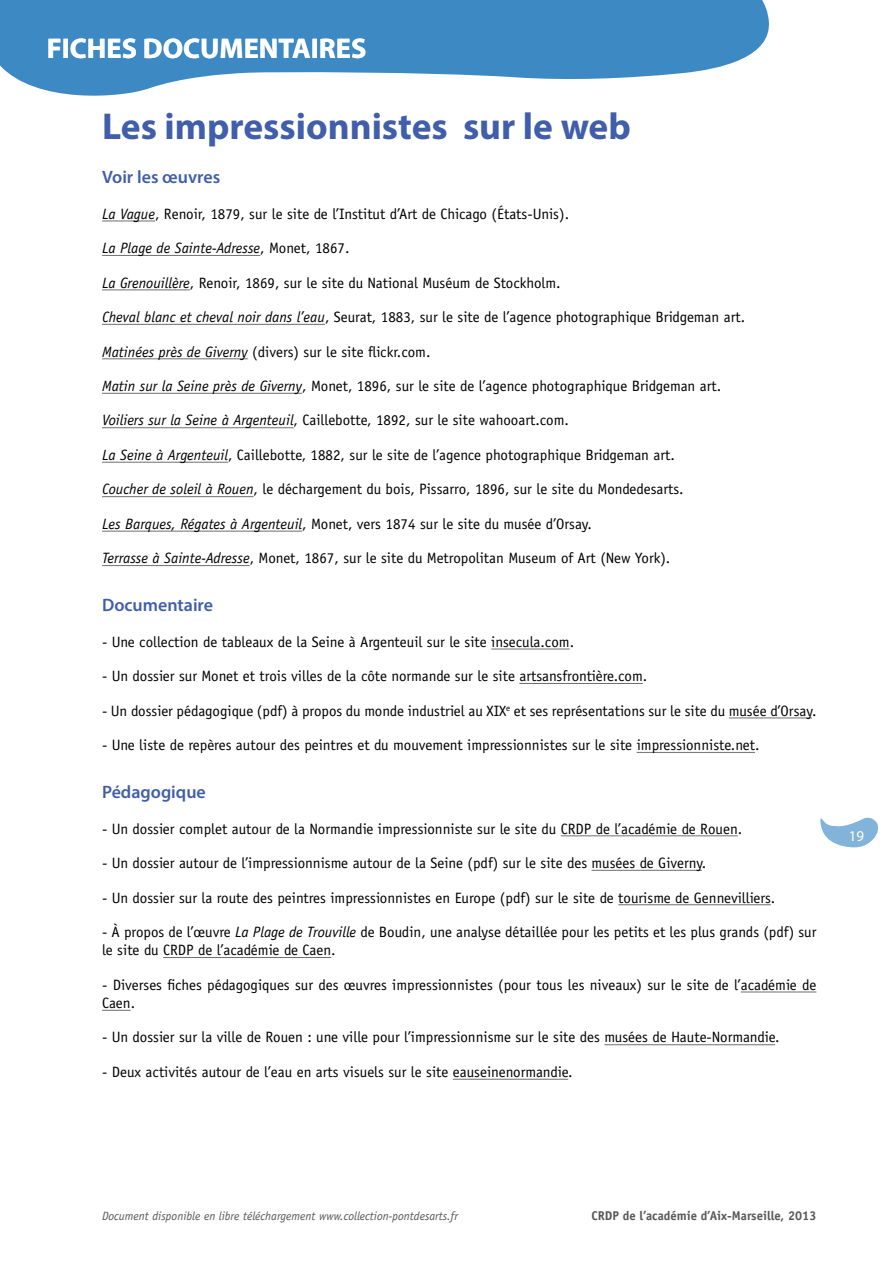
<style>
.page{position:relative;width:893px;height:1263px;background:#fff}
.page>*{position:absolute;margin:0;border:0;box-sizing:border-box;transform-origin:0 0}
.t1{font:700 37.5px "Myriad Pro";color:#405ea9}
.t2{font:700 28.5px "Myriad Pro";color:#fff}
.t3{font:600 18px "Myriad Pro";color:#405ea9}
.t4{font:15px/18.3px "Officina Sans Std";color:#000}
.t5{font:italic 15px "Officina Sans Std";color:#000}
.t6{font:15px "Myriad Pro";color:#fff}
.t7{font:700 12.75px "Officina Sans Std";color:#575756}
.t8{font:italic 12px "Officina Sans Std";color:#575756}
.s1{font-style:italic}
.s2{font-style:normal}
</style>
<div class="page">
<svg style="left:820px;top:817px;width:59px;height:31px"></svg>
<svg style="left:0;top:0;width:769px;height:96px;fill:#3c89c4"></svg>
<hr style="left:102px;top:221px;width:53px;height:1px;background:#706f6f">
<hr style="left:102px;top:255px;width:158px;height:1px;background:#706f6f">
<hr style="left:102px;top:289px;width:88px;height:1px;background:#706f6f">
<hr style="left:102px;top:324px;width:223px;height:1px;background:#706f6f">
<hr style="left:102px;top:358px;width:146px;height:1px;background:#706f6f">
<hr style="left:102px;top:393px;width:200px;height:1px;background:#706f6f">
<hr style="left:102px;top:427px;width:192px;height:1px;background:#706f6f">
<hr style="left:102px;top:462px;width:126px;height:1px;background:#706f6f">
<hr style="left:102px;top:496px;width:152px;height:1px;background:#706f6f">
<hr style="left:102px;top:531px;width:200px;height:1px;background:#706f6f">
<hr style="left:102px;top:565px;width:148px;height:1px;background:#706f6f">
<hr style="left:491px;top:649px;width:79px;height:1px;background:#706f6f">
<hr style="left:519px;top:683px;width:124px;height:1px;background:#706f6f">
<hr style="left:729px;top:717px;width:83px;height:1px;background:#706f6f">
<hr style="left:637px;top:752px;width:118px;height:1px;background:#706f6f">
<hr style="left:561px;top:835px;width:177px;height:1px;background:#706f6f">
<hr style="left:592px;top:870px;width:110px;height:1px;background:#706f6f">
<hr style="left:618px;top:904px;width:153px;height:1px;background:#706f6f">
<hr style="left:163px;top:957px;width:168px;height:1px;background:#706f6f">
<hr style="left:741px;top:991px;width:75px;height:1px;background:#706f6f">
<svg style="left:102px;top:1010px;width:29px;height:1px"></svg>
<hr style="left:604px;top:1044px;width:171px;height:1px;background:#706f6f">
<hr style="left:453px;top:1079px;width:115px;height:1px;background:#706f6f">
<h2 class="t2" style="left:47px;top:30px;width:321px">FICHES DOCUMENTAIRES</h2>
<h1 class="t1" style="left:102px;top:102px;width:530px">Les impressionnistes sur le web</h1>
<p class="t3" style="left:102px;top:166px;width:120px">Voir les œuvres</p>
<p class="t4" style="left:102px;top:204px;width:469px"><span class="s1">La Vague</span>, Renoir, 1879, sur le site de l’Institut d’Art de Chicago (États-Unis).</p>
<p class="t5" style="left:102px;top:239px;width:249px">La Plage de Sainte-Adresse<span class="s2">, Monet, 1867.</span></p>
<p class="t4" style="left:102px;top:273px;width:460px"><span class="s1">La Grenouillère</span>, Renoir, 1869, sur le site du National Muséum de Stockholm.</p>
<p class="t4" style="left:102px;top:308px;width:645px"><span class="s1">Cheval blanc et cheval noir dans l’eau</span>, Seurat, 1883, sur le site de l’agence photographique Bridgeman art.</p>
<p class="t4" style="left:102px;top:342px;width:330px"><span class="s1">Matinées près de Giverny</span> (divers) sur le site flickr.com.</p>
<p class="t4" style="left:102px;top:377px;width:621px"><span class="s1">Matin sur la Seine près de Giverny</span>, Monet, 1896, sur le site de l’agence photographique Bridgeman art.</p>
<p class="t4" style="left:102px;top:411px;width:468px"><span class="s1">Voiliers sur la Seine à Argenteuil</span>, Caillebotte, 1892, sur le site wahooart.com.</p>
<p class="t4" style="left:102px;top:446px;width:574px"><span class="s1">La Seine à Argenteuil</span>, Caillebotte, 1882, sur le site de l’agence photographique Bridgeman art.</p>
<p class="t4" style="left:102px;top:480px;width:583px"><span class="s1">Coucher de soleil à Rouen</span>, le déchargement du bois, Pissarro, 1896, sur le site du Mondedesarts.</p>
<p class="t4" style="left:102px;top:515px;width:491px"><span class="s1">Les Barques, Régates à Argenteuil</span>, Monet, vers 1874 sur le site du musée d’Orsay.</p>
<p class="t4" style="left:102px;top:549px;width:570px"><span class="s1">Terrasse à Sainte-Adresse</span>, Monet, 1867, sur le site du Metropolitan Museum of Art (New York).</p>
<p class="t3" style="left:102px;top:594px;width:113px">Documentaire</p>
<p class="t4" style="left:102px;top:632px;width:474px">- Une collection de tableaux de la Seine à Argenteuil sur le site insecula.com.</p>
<p class="t4" style="left:102px;top:667px;width:547px">- Un dossier sur Monet et trois villes de la côte normande sur le site artsansfrontière.com.</p>
<p class="t4" style="left:102px;top:701px;width:716px">- Un dossier pédagogique (pdf) à propos du monde industriel au XIX<sup>e</sup> et ses représentations sur le site du musée d’Orsay.</p>
<p class="t4" style="left:102px;top:736px;width:659px">- Une liste de repères autour des peintres et du mouvement impressionnistes sur le site impressionniste.net.</p>
<p class="t3" style="left:102px;top:781px;width:105px">Pédagogique</p>
<p class="t4" style="left:102px;top:819px;width:642px">- Un dossier complet autour de la Normandie impressionniste sur le site du CRDP de l’académie de Rouen.</p>
<p class="t4" style="left:102px;top:854px;width:606px">- Un dossier autour de l’impressionnisme autour de la Seine (pdf) sur le site des musées de Giverny.</p>
<p class="t4" style="left:102px;top:888px;width:675px">- Un dossier sur la route des peintres impressionnistes en Europe (pdf) sur le site de tourisme de Gennevilliers.</p>
<p class="t4" style="left:102px;top:923px;width:716px">- À propos de l’œuvre <span class="s1">La Plage de Trouville</span> de Boudin, une analyse détaillée pour les petits et les plus grands (pdf) sur le site du CRDP de l’académie de Caen.</p>
<p class="t4" style="left:102px;top:975px;width:716px">- Diverses fiches pédagogiques sur des œuvres impressionnistes (pour tous les niveaux) sur le site de l’académie de<br>Caen.</p>
<p class="t4" style="left:102px;top:1028px;width:679px">- Un dossier sur la ville de Rouen : une ville pour l’impressionnisme sur le site des musées de Haute-Normandie.</p>
<p class="t4" style="left:102px;top:1063px;width:472px">- Deux activités autour de l’eau en arts visuels sur le site eauseinenormandie.</p>
<p class="t6" style="left:849px;top:827px;width:17px">19</p>
<p class="t8" style="left:102px;top:1208px;width:357px">Document disponible en libre téléchargement www.collection-pontdesarts.fr</p>
<p class="t7" style="left:591px;top:1208px;width:227px">CRDP de l’académie d’Aix-Marseille, 2013</p>
</div>
